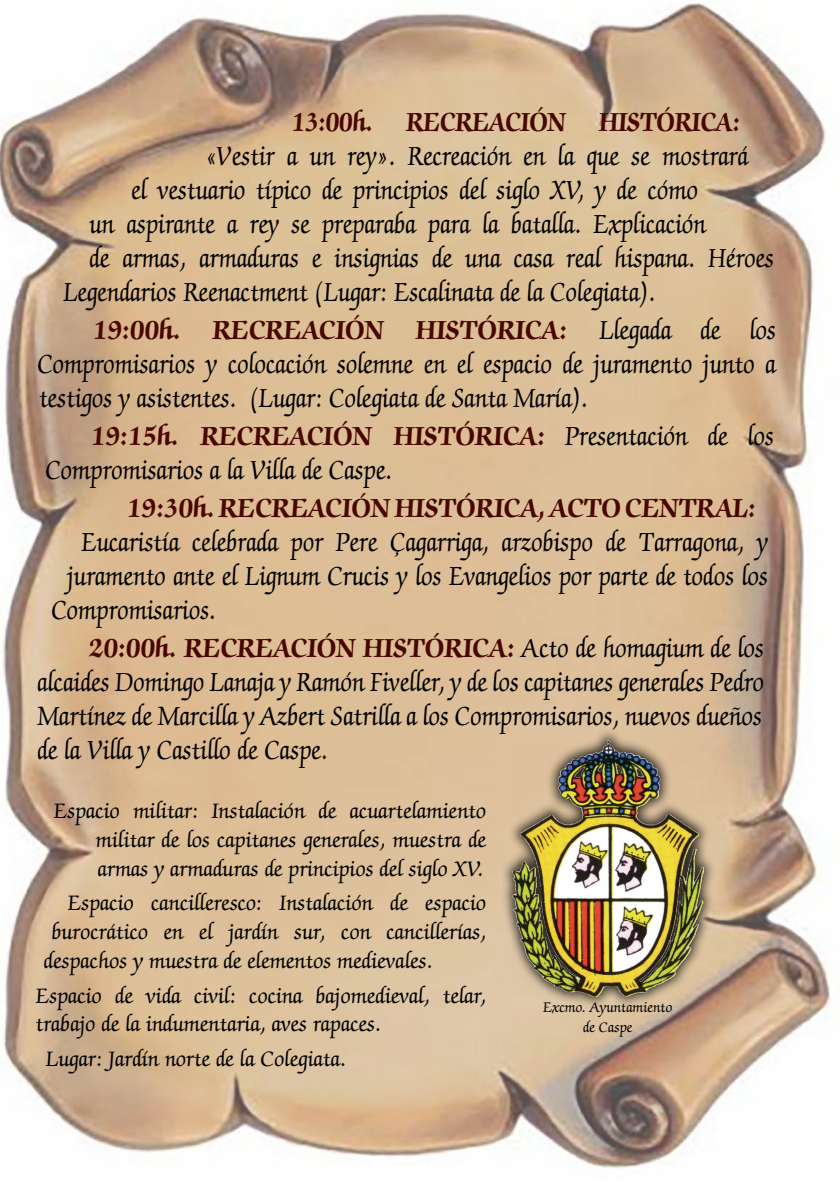
<style>
.page{position:relative;width:840px;height:1191px;background:#fff}
.page>*{position:absolute;margin:0;border:0;box-sizing:border-box;transform-origin:0 0}
.t1{font:500 30px/34px "Zapf Chancery IT Cby BT";color:#000;text-align:justify;scale:.9 1}
.t2{font:700 30px "Zapf Chancery IT Cby BT";color:#490600;scale:.9 1}
.t3{font:700 30px "Zapf Chancery IT Cby BT";color:#490600;scale:.85 1}
.t4{font:500 24px/28.8px "Zapf Chancery IT Cby BT";color:#000;text-align:justify}
.t5{font:500 16px/19.2px "Zapf Chancery IT Cby BT";color:#000;text-align:center}
.s1{font-weight:700;color:#490600}
</style>
<div class="page">
<img style="left:0;top:3px;width:831px;height:1165px">
<div style="left:500px;top:728px;width:215px;height:281px;background:#000;opacity:.75"></div>
<img style="left:512px;top:740px;width:191px;height:256px">
<p class="t3" style="left:291px;top:106px;width:529px">13:00h. RECREACIÓN HISTÓRICA:</p>
<p class="t1" style="left:205px;top:140px;width:604px">«Vestir a un rey». Recreación en la que se mostrará</p>
<p class="t1" style="left:131px;top:174px;width:630px">el vestuario típico de principios del siglo XV, y de cómo</p>
<p class="t1" style="left:89px;top:208px;width:686px">un aspirante a rey se preparaba para la batalla. Explicación</p>
<p class="t1" style="left:89px;top:242px;width:762px">de armas, armaduras e insignias de una casa real hispana. Héroes</p>
<p class="t1" style="left:63px;top:276px;width:659px">Legendarios Reenactment (Lugar: Escalinata de la Colegiata).</p>
<p class="t1" style="left:37px;top:314px;width:822px;text-indent:56px"><span class="s1">19:00h. RECREACIÓN HISTÓRICA:</span> Llegada de los Compromisarios y colocación solemne en el espacio de juramento junto a testigos y asistentes. (Lugar: Colegiata de Santa María).</p>
<p class="t1" style="left:45px;top:420px;width:810px;text-indent:46px"><span class="s1">19:15h. RECREACIÓN HISTÓRICA:</span> Presentación de los<br>Compromisarios a la Villa de Caspe.</p>
<p class="t2" style="left:127px;top:492px;width:699px">19:30h. RECREACIÓN HISTÓRICA, ACTO CENTRAL:</p>
<p class="t1" style="left:81px;top:526px;width:764px">Eucaristía celebrada por Pere Çagarriga, arzobispo de Tarragona, y</p>
<p class="t1" style="left:67px;top:560px;width:779px">juramento ante el Lignum Crucis y los Evangelios por parte de todos los</p>
<p class="t1" style="left:51px;top:594px;width:184px">Compromisarios.</p>
<p class="t1" style="left:37px;top:632px;width:808px;text-indent:52px"><span class="s1">20:00h. RECREACIÓN HISTÓRICA:</span> Acto de homagium de los alcaides Domingo Lanaja y Ramón Fiveller, y de los capitanes generales Pedro Martínez de Marcilla y Azbert Satrilla a los Compromisarios, nuevos dueños de la Villa y Castillo de Caspe.</p>
<p class="t4" style="left:96px;top:798px;width:392px;text-indent:-42px">Espacio militar: Instalación de acuartelamiento militar de los capitanes generales, muestra de armas y armaduras de principios del siglo XV.</p>
<p class="t4" style="left:68px;top:890px;width:420px">Espacio cancilleresco: Instalación de espacio</p>
<p class="t4" style="left:52px;top:919px;width:435px">burocrático en el jardín sur, con cancillerías,</p>
<p class="t4" style="left:44px;top:947px;width:390px">despachos y muestra de elementos medievales.</p>
<p class="t4" style="left:36px;top:982px;width:451px">Espacio de vida civil: cocina bajomedieval, telar, trabajo de la indumentaria, aves rapaces.</p>
<p class="t4" style="left:46px;top:1045px;width:301px">Lugar: Jardín norte de la Colegiata.</p>
<p class="t5" style="left:542px;top:999px;width:131px">Excmo. Ayuntamiento de Caspe</p>
</div>
